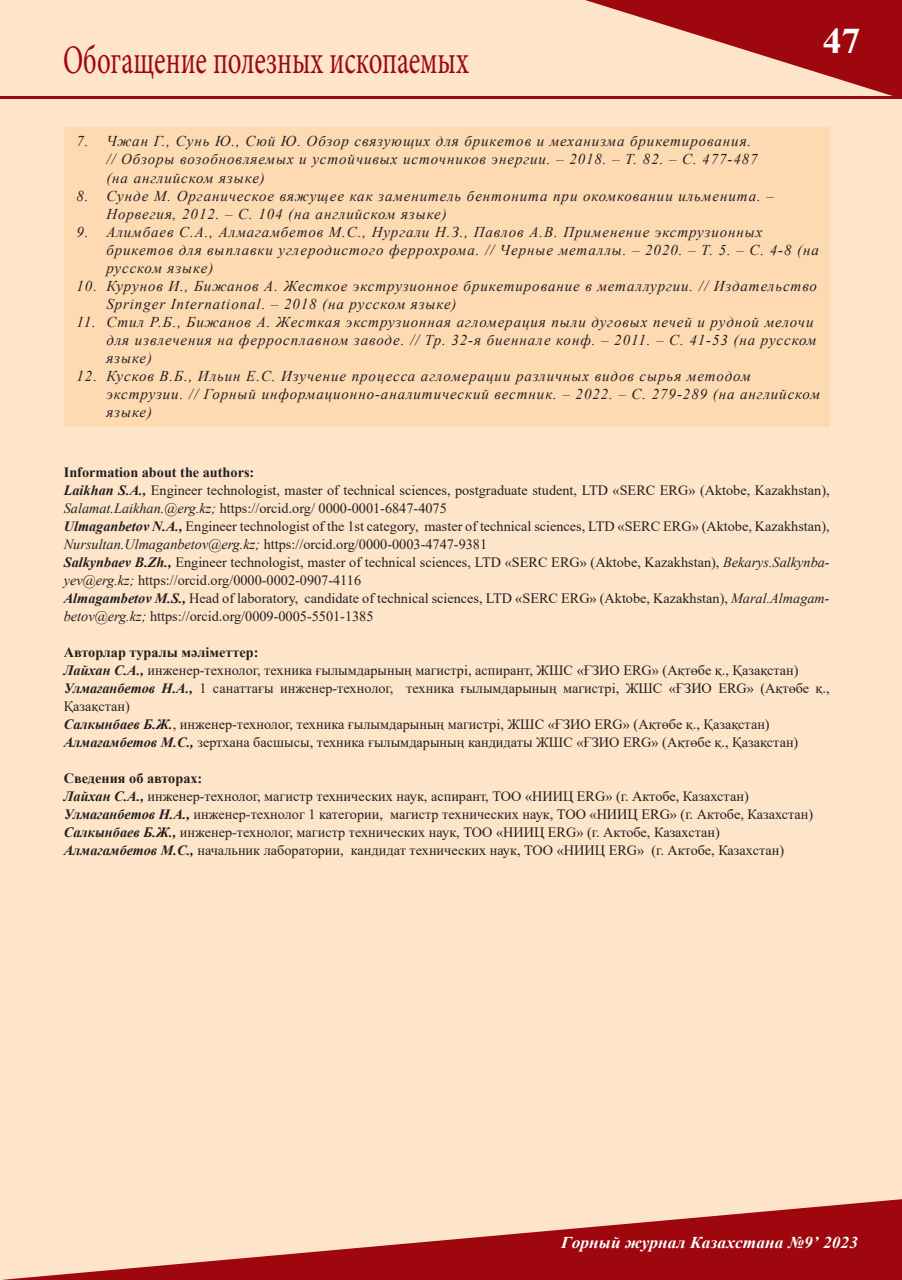
<style>
.page{position:relative;width:902px;height:1280px;background:#fff}
.page>*{position:absolute;margin:0;border:0;box-sizing:border-box;transform-origin:0 0}
.Рубрика{font:40.5px "Minion Pro";color:#9d070d;scale:.67 1}
.t1{font:700 36px "Times New Roman";color:#fff;scale:1.05 1}
.t2{font:italic 700 16.5px "Times New Roman";letter-spacing:.005em;color:#fff;scale:1.05 1}
.литература{font:italic 15px/18px "Times New Roman";letter-spacing:.06em;color:#231f20}
.t3{font:14.25px/18px "Times New Roman";color:#231f20}
.t4{font:700 14.25px "Times New Roman";color:#231f20}
.s1{font-weight:700;font-style:italic}
.s2{font-style:italic}
</style>
<div class="page">
<div style="left:1px;top:1px;width:900px;height:1278px;background:#fee5ca"></div>
<svg style="left:585px;top:0;width:316px;height:96px"></svg>
<svg style="left:0;top:1199px;width:901px;height:81px"></svg>
<hr style="left:1px;top:96px;width:900px;height:3px;background:#9d070d">
<div style="left:64px;top:128px;width:765px;height:299px;background:#fedab3"></div>
<p class="Рубрика" style="left:63px;top:33px;width:607px">Обогащение полезных ископаемых</p>
<h2 class="t1" style="left:822px;top:15px;width:38px">47</h2>
<p class="литература" style="left:106px;top:132px;width:652px;text-indent:-30px">7. Чжан Г., Сунь Ю., Сюй Ю. Обзор связующих для брикетов и механизма брикетирования. // Обзоры возобновляемых и устойчивых источников энергии. – 2018. – Т. 82. – С. 477-487 (на английском языке)</p>
<p class="литература" style="left:106px;top:186px;width:669px;text-indent:-30px">8. Сунде М. Органическое вяжущее как заменитель бентонита при окомковании ильменита. –<br>Норвегия, 2012. – С. 104 (на английском языке)</p>
<p class="литература" style="left:106px;top:222px;width:714px;text-indent:-30px">9. Алимбаев С.А., Алмагамбетов М.С., Нургали Н.З., Павлов А.В. Применение экструзионных брикетов для выплавки углеродистого феррохрома. // Черные металлы. – 2020. – Т. 5. – С. 4-8 (на русском языке)</p>
<p class="литература" style="left:106px;top:276px;width:712px;text-indent:-30px">10. Курунов И., Бижанов А. Жесткое экструзионное брикетирование в металлургии. // Издательство<br>Springer International. – 2018 (на русском языке)</p>
<p class="литература" style="left:106px;top:312px;width:711px;text-indent:-30px">11. Стил Р.Б., Бижанов А. Жесткая экструзионная агломерация пыли дуговых печей и рудной мелочи для извлечения на ферросплавном заводе. // Тр. 32-я биеннале конф. – 2011. – С. 41-53 (на русском языке)</p>
<p class="литература" style="left:106px;top:366px;width:715px;text-indent:-30px">12. Кусков В.Б., Ильин Е.С. Изучение процесса агломерации различных видов сырья методом экструзии. // Горный информационно-аналитический вестник. – 2022. – С. 279-289 (на английском языке)</p>
<p class="t4" style="left:64px;top:462px;width:192px">Information about the authors:</p>
<p class="t3" style="left:64px;top:481px;width:767px"><span class="s1">Laikhan S.A.,</span> Engineer technologist, master of technical sciences, postgraduate student, LTD «SERC ERG» (Aktobe, Kazakhstan),<br><span class="s2">Salamat.Laikhan.@erg.kz;</span> https://orcid.org/ 0000-0001-6847-4075</p>
<p class="t3" style="left:64px;top:517px;width:767px"><span class="s1">Ulmaganbetov N.A.,</span> Engineer technologist of the 1st category, master of technical sciences, LTD «SERC ERG» (Aktobe, Kazakhstan),<br><span class="s2">Nursultan.Ulmaganbetov@erg.kz;</span> https://orcid.org/0000-0003-4747-9381</p>
<p class="t3" style="left:64px;top:553px;width:767px"><span class="s1">Salkynbaev B.Zh.,</span> Engineer technologist, master of technical sciences, LTD «SERC ERG» (Aktobe, Kazakhstan), <span class="s2">Bekarys.Salkynba&shy;yev@erg.kz;</span> https://orcid.org/0000-0002-0907-4116</p>
<p class="t3" style="left:64px;top:589px;width:767px"><span class="s1">Almagambetov M.S.,</span> Head of laboratory, candidate of technical sciences, LTD «SERC ERG» (Aktobe, Kazakhstan), <span class="s2">Maral.Almagam&shy;betov@erg.kz;</span> https://orcid.org/0009-0005-5501-1385</p>
<p class="t4" style="left:64px;top:642px;width:196px">Авторлар туралы мәліметтер:</p>
<p class="t3" style="left:64px;top:661px;width:736px"><span class="s1">Лайхан С.А.,</span> инженер-технолог, техника ғылымдарының магистрі, аспирант, ЖШС «ҒЗИО ERG» (Ақтөбе қ., Қазақстан)</p>
<p class="t3" style="left:64px;top:679px;width:767px"><span class="s1">Улмағанбетов Н.А.,</span> 1 санаттағы инженер-технолог, техника ғылымдарының магистрі, ЖШС «ҒЗИО ERG» (Ақтөбе қ.,<br>Қазақстан)</p>
<p class="t3" style="left:64px;top:715px;width:707px"><span class="s1">Салкынбаев Б.Ж.</span>, инженер-технолог, техника ғылымдарының магистрі, ЖШС «ҒЗИО ERG» (Ақтөбе қ., Қазақстан)</p>
<p class="t3" style="left:64px;top:733px;width:736px"><span class="s1">Алмағамбетов М.С.,</span> зертхана басшысы, техника ғылымдарының кандидаты ЖШС «ҒЗИО ERG» (Ақтөбе қ., Қазақстан)</p>
<p class="t4" style="left:64px;top:768px;width:140px">Сведения об авторах:</p>
<p class="t3" style="left:64px;top:787px;width:686px"><span class="s1">Лайхан С.А.,</span> инженер-технолог, магистр технических наук, аспирант, ТОО «НИИЦ ERG» (г. Актобе, Казахстан)</p>
<p class="t3" style="left:64px;top:805px;width:750px"><span class="s1">Улмаганбетов Н.А.,</span> инженер-технолог 1 категории, магистр технических наук, ТОО «НИИЦ ERG» (г. Актобе, Казахстан)</p>
<p class="t3" style="left:64px;top:823px;width:657px"><span class="s1">Салкынбаев Б.Ж.,</span> инженер-технолог, магистр технических наук, ТОО «НИИЦ ERG» (г. Актобе, Казахстан)</p>
<p class="t3" style="left:64px;top:841px;width:721px"><span class="s1">Алмагамбетов М.С.,</span> начальник лаборатории, кандидат технических наук, ТОО «НИИЦ ERG» (г. Актобе, Казахстан)</p>
<p class="t2" style="left:561px;top:1231px;width:284px">Горный журнал Казахстана №9’ 2023</p>
</div>
